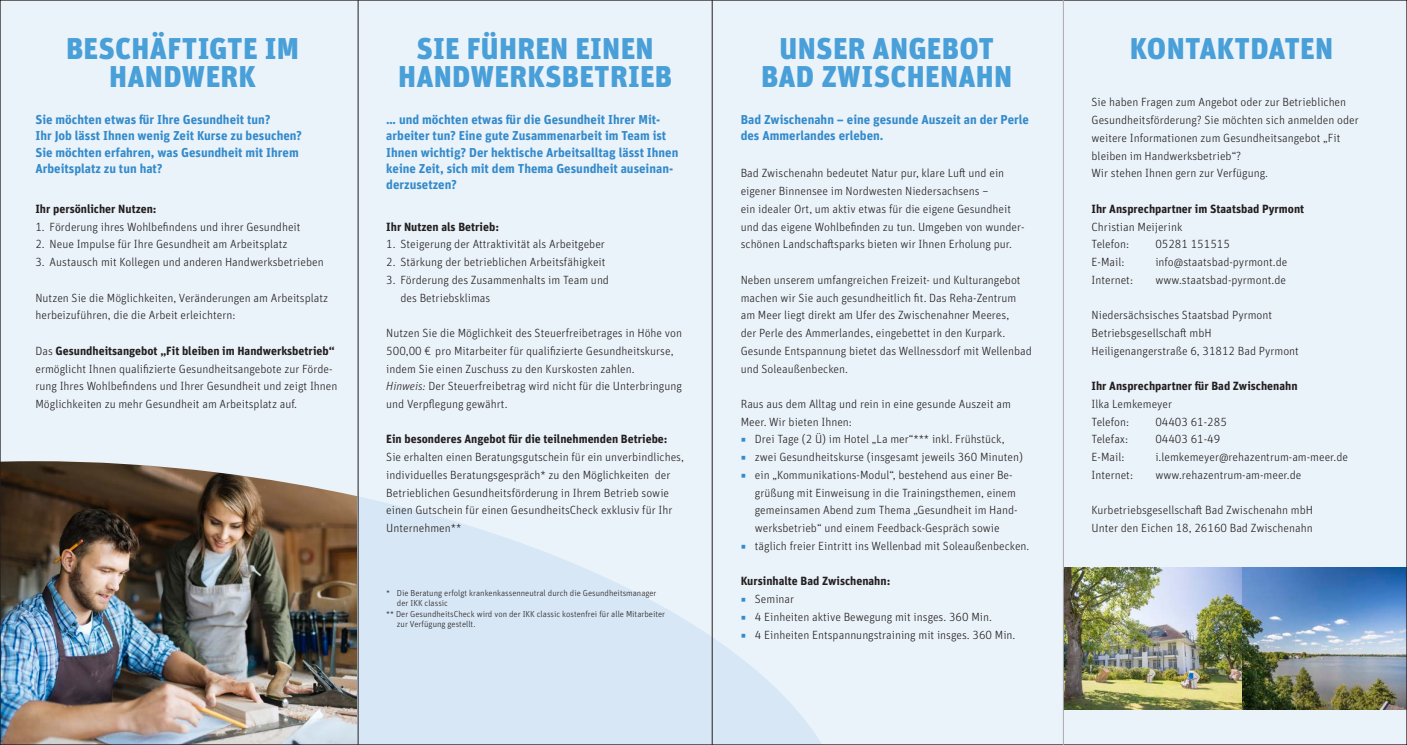
<style>
.page{position:relative;width:1407px;height:745px;background:#fff}
.page>*{position:absolute;margin:0;border:0;box-sizing:border-box;transform-origin:0 0}
.Ue1{font:900 30px/27.5px "Unit OT";letter-spacing:.01em;color:#499fd8;text-align:center}
.Intro{font:700 12.88px/16.2px "Unit OT";color:#348bcb}
.Fließtext{font:300 11.88px/17.8px "Unit OT";color:#231f20}
.Fließtext-2{font:700 11.88px "Unit OT";color:#231f20}
.Kleingedrucktes{font:300 8.75px/10.5px "Unit OT";color:#231f20}
.s1{font-weight:700;color:#348bcb}
.s2{font-weight:700}
.s3{font-style:italic}
</style>
<div class="page">
<div style="left:0;top:0;width:358px;height:744px;background:#ebf3fa"></div>
<img style="left:2px;top:427px;width:356px;height:315px">
<img style="left:2px;top:461px;width:356px;height:35px">
<div style="left:358px;top:0;width:354px;height:744px;background:#ebf3fa"></div>
<svg style="left:359px;top:427px;width:353px;height:315px;fill:#d8e7f5"></svg>
<div style="left:712px;top:0;width:695px;height:744px;background:#ebf3fa"></div>
<svg style="left:713px;top:638px;width:107px;height:104px;fill:#d8e7f5"></svg>
<img style="left:1064px;top:567px;width:341px;height:142px">
<hr style="left:712px;top:0;width:1px;height:744px;background:#231f20">
<hr style="left:358px;top:0;width:1px;height:744px;background:#231f20">
<hr style="left:1063px;top:0;width:1px;height:744px;background:#a8a9ad">
<p class="Ue1" style="left:66px;top:34px;width:234px">BESCHÄFTIGTE IM<br>HANDWERK</p>
<p class="Ue1" style="left:398px;top:34px;width:276px">SIE FÜHREN EINEN<br>HANDWERKSBETRIEB</p>
<p class="Ue1" style="left:779px;top:34px;width:216px">UNSER ANGEBOT</p>
<p class="Ue1" style="left:1130px;top:34px;width:205px">KONTAKTDATEN</p>
<p class="Ue1" style="left:761px;top:62px;width:253px">BAD ZWISCHENAHN</p>
<p class="Intro" style="left:741px;top:111px;width:290px">Bad Zwischenahn – eine gesunde Auszeit an der Perle des Ammerlandes erleben.</p>
<p class="Fließtext" style="left:741px;top:164px;width:285px">Bad Zwischenahn bedeutet Natur pur, klare Luft und ein eigener Binnensee im Nordwesten Niedersachsens –<br>ein idealer Ort, um aktiv etwas für die eigene Gesundheit und das eigene Wohlbefinden zu tun. Umgeben von wunder&shy;schönen Landschaftsparks bieten wir Ihnen Erholung pur.</p>
<p class="Fließtext" style="left:741px;top:271px;width:293px">Neben unserem umfangreichen Freizeit- und Kulturangebot machen wir Sie auch gesundheitlich fit. Das Reha-Zentrum am Meer liegt direkt am Ufer des Zwischenahner Meeres,<br>der Perle des Ammerlandes, eingebettet in den Kurpark.<br>Gesunde Entspannung bietet das Wellnessdorf mit Wellenbad und Soleaußenbecken.</p>
<p class="Fließtext" style="left:741px;top:395px;width:272px">Raus aus dem Alltag und rein in eine gesunde Auszeit am<br>Meer. Wir bieten Ihnen:</p>
<p class="Fließtext" style="left:741px;top:430px;width:265px"><span class="s1">◾</span> Drei Tage (2 Ü) im Hotel „La mer“*** inkl. Frühstück,</p>
<p class="Fließtext" style="left:741px;top:448px;width:284px"><span class="s1">◾</span> zwei Gesundheitskurse (insgesamt jeweils 360 Minuten)</p>
<p class="Fließtext" style="left:755px;top:465px;width:264px;text-indent:-14px"><span class="s1">◾</span> ein „Kommunikations-Modul“, bestehend aus einer Be&shy;grüßung mit Einweisung in die Trainingsthemen, einem gemeinsamen Abend zum Thema „Gesundheit im Hand&shy;werksbetrieb“ und einem Feedback-Gespräch sowie</p>
<p class="Fließtext" style="left:741px;top:536px;width:290px"><span class="s1">◾</span> täglich freier Eintritt ins Wellenbad mit Soleaußenbecken.</p>
<p class="Fließtext-2" style="left:741px;top:573px;width:151px">Kursinhalte Bad Zwischenahn:</p>
<p class="Fließtext" style="left:741px;top:589px;width:55px"><span class="s1">◾</span> Seminar</p>
<p class="Fließtext" style="left:741px;top:607px;width:253px"><span class="s1">◾</span> 4 Einheiten aktive Bewegung mit insges. 360 Min.</p>
<p class="Fließtext" style="left:741px;top:625px;width:276px"><span class="s1">◾</span> 4 Einheiten Entspannungstraining mit insges. 360 Min.</p>
<p class="Fließtext" style="left:1091px;top:93px;width:269px">Sie haben Fragen zum Angebot oder zur Betrieblichen Gesundheitsförderung? Sie möchten sich anmelden oder weitere Informationen zum Gesundheitsangebot „Fit bleiben im Handwerksbetrieb“?</p>
<p class="Fließtext" style="left:1091px;top:164px;width:178px">Wir stehen Ihnen gern zur Verfügung.</p>
<p class="Fließtext-2" style="left:1091px;top:201px;width:214px">Ihr Ansprechpartner im Staatsbad Pyrmont</p>
<p class="Fließtext" style="left:1091px;top:217px;width:92px">Christian Meijerink</p>
<p class="Fließtext" style="left:1091px;top:235px;width:39px">Telefon:</p>
<p class="Fließtext" style="left:1155px;top:235px;width:76px">05281 151515</p>
<p class="Fließtext" style="left:1091px;top:253px;width:34px">E-Mail:</p>
<p class="Fließtext" style="left:1155px;top:253px;width:134px">info@staatsbad-pyrmont.de</p>
<p class="Fließtext" style="left:1091px;top:271px;width:43px">Internet:</p>
<p class="Fließtext" style="left:1155px;top:271px;width:132px">www.staatsbad-pyrmont.de</p>
<p class="Fließtext" style="left:1091px;top:306px;width:182px">Niedersächsisches Staatsbad Pyrmont</p>
<p class="Fließtext" style="left:1091px;top:324px;width:122px">Betriebsgesellschaft mbH</p>
<p class="Fließtext" style="left:1091px;top:341px;width:209px">Heiligenangerstraße 6, 31812 Bad Pyrmont</p>
<p class="Fließtext-2" style="left:1091px;top:378px;width:207px">Ihr Ansprechpartner für Bad Zwischenahn</p>
<p class="Fließtext" style="left:1091px;top:395px;width:82px">Ilka Lemkemeyer</p>
<p class="Fließtext" style="left:1091px;top:412px;width:39px">Telefon:</p>
<p class="Fließtext" style="left:1155px;top:412px;width:73px">04403 61-285</p>
<p class="Fließtext" style="left:1091px;top:430px;width:38px">Telefax:</p>
<p class="Fließtext" style="left:1155px;top:430px;width:66px">04403 61-49</p>
<p class="Fließtext" style="left:1091px;top:448px;width:34px">E-Mail:</p>
<p class="Fließtext" style="left:1155px;top:448px;width:194px">i.lemkemeyer@rehazentrum-am-meer.de</p>
<p class="Fließtext" style="left:1091px;top:465px;width:43px">Internet:</p>
<p class="Fließtext" style="left:1155px;top:465px;width:148px">www.rehazentrum-am-meer.de</p>
<p class="Fließtext" style="left:1091px;top:501px;width:223px">Kurbetriebsgesellschaft Bad Zwischenahn mbH</p>
<p class="Fließtext" style="left:1091px;top:519px;width:223px">Unter den Eichen 18, 26160 Bad Zwischenahn</p>
<p class="Intro" style="left:35px;top:111px;width:268px">Sie möchten etwas für Ihre Gesundheit tun?<br>Ihr Job lässt Ihnen wenig Zeit Kurse zu besuchen?<br>Sie möchten erfahren, was Gesundheit mit Ihrem Arbeitsplatz zu tun hat?</p>
<p class="Fließtext-2" style="left:35px;top:201px;width:123px">Ihr persönlicher Nutzen:</p>
<p class="Fließtext" style="left:35px;top:217px;width:267px">1. Förderung ihres Wohlbefindens und ihrer Gesundheit</p>
<p class="Fließtext" style="left:35px;top:235px;width:254px">2. Neue Impulse für Ihre Gesundheit am Arbeitsplatz</p>
<p class="Fließtext" style="left:35px;top:253px;width:290px">3. Austausch mit Kollegen und anderen Handwerksbetrieben</p>
<p class="Fließtext" style="left:35px;top:288px;width:294px">Nutzen Sie die Möglichkeiten, Veränderungen am Arbeitsplatz herbeizuführen, die die Arbeit erleichtern:</p>
<p class="Fließtext" style="left:35px;top:341px;width:303px">Das <span class="s2">Gesundheitsangebot „Fit bleiben im Handwerksbetrieb“ </span>ermöglicht Ihnen qualifizierte Gesundheitsangebote zur Förde&shy;rung Ihres Wohlbefindens und Ihrer Gesundheit und zeigt Ihnen Möglichkeiten zu mehr Gesundheit am Arbeitsplatz auf.</p>
<p class="Intro" style="left:386px;top:111px;width:294px">… und möchten etwas für die Gesundheit Ihrer Mit&shy;arbeiter tun? Eine gute Zusammenarbeit im Team ist Ihnen wichtig? Der hektische Arbeitsalltag lässt Ihnen keine Zeit, sich mit dem Thema Gesundheit auseinan&shy;derzusetzen?</p>
<p class="Fließtext-2" style="left:386px;top:218px;width:114px">Ihr Nutzen als Betrieb:</p>
<p class="Fließtext" style="left:386px;top:235px;width:220px">1. Steigerung der Attraktivität als Arbeitgeber</p>
<p class="Fließtext" style="left:386px;top:253px;width:221px">2. Stärkung der betrieblichen Arbeitsfähigkeit</p>
<p class="Fließtext" style="left:400px;top:271px;width:210px;text-indent:-14px">3. Förderung des Zusammenhalts im Team und des Betriebsklimas</p>
<p class="Fließtext" style="left:386px;top:324px;width:297px">Nutzen Sie die Möglichkeit des Steuerfreibetrages in Höhe von<br>500,00 € pro Mitarbeiter für qualifizierte Gesundheitskurse, indem Sie einen Zuschuss zu den Kurskosten zahlen.</p>
<p class="Fließtext" style="left:386px;top:377px;width:297px"><span class="s3">Hinweis:</span> Der Steuerfreibetrag wird nicht für die Unterbringung und Verpflegung gewährt.</p>
<p class="Fließtext-2" style="left:386px;top:431px;width:283px">Ein besonderes Angebot für die teilnehmenden Betriebe:</p>
<p class="Fließtext" style="left:386px;top:448px;width:299px">Sie erhalten einen Beratungsgutschein für ein unverbindliches, individuelles Beratungsgespräch* zu den Möglichkeiten der Betrieblichen Gesundheitsförderung in Ihrem Betrieb sowie einen Gutschein für einen GesundheitsCheck exklusiv für Ihr Unternehmen**</p>
<p class="Kleingedrucktes" style="left:397px;top:587px;width:261px;text-indent:-11px">* Die Beratung erfolgt krankenkassenneutral durch die Gesundheitsmanager der IKK classic</p>
<p class="Kleingedrucktes" style="left:397px;top:608px;width:270px;text-indent:-11px">** Der GesundheitsCheck wird von der IKK classic kostenfrei für alle Mitarbeiter zur Verfügung gestellt.</p>
</div>
